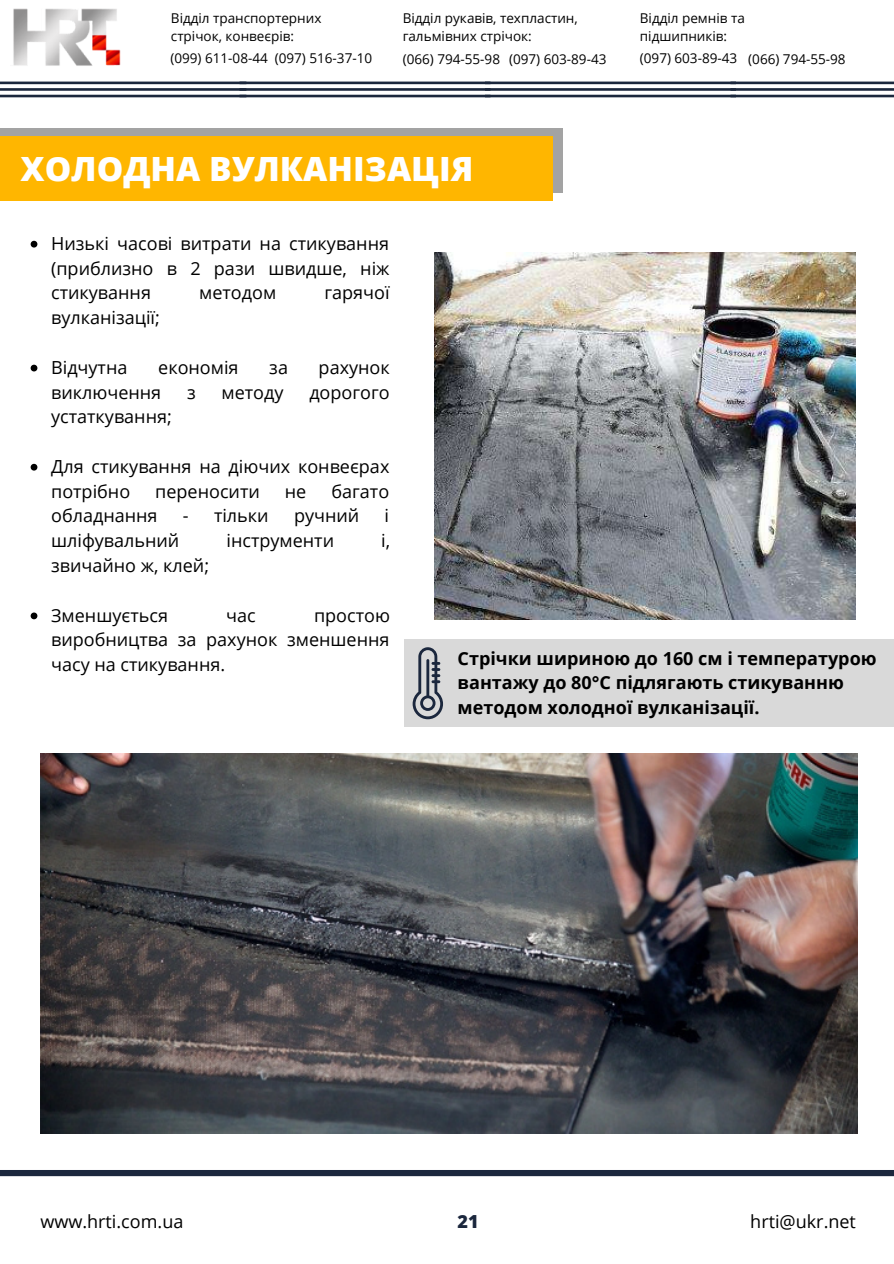
<style>
.page{position:relative;width:894px;height:1264px;background:#fff}
.page>*{position:absolute;margin:0;border:0;box-sizing:border-box;transform-origin:0 0}
.t1{font:800 33.45px "Open Sans";color:#fff}
.t2{font:18px/24.8px "Open Sans";color:#000;text-align:justify}
.t3{font:700 18px/24.8px "Open Sans";color:#000}
.t4{font:800 18px "Open Sans";color:#1b273d}
.t5{font:13.5px/18px "Open Sans";color:#000}
</style>
<div class="page">
<svg style="left:0;top:1170px;width:893px;height:7px;background:#364054"></svg>
<div style="left:0;top:128px;width:562px;height:64px;background:#a3a3a3"></div>
<div style="left:0;top:136px;width:553px;height:64px;background:#ffb600"></div>
<svg style="left:31px;top:241px;width:6px;height:6px"></svg>
<svg style="left:31px;top:365px;width:6px;height:6px"></svg>
<svg style="left:31px;top:464px;width:6px;height:6px"></svg>
<svg style="left:31px;top:612px;width:6px;height:7px"></svg>
<img style="left:40px;top:753px;width:817px;height:380px">
<img style="left:434px;top:252px;width:421px;height:367px">
<div style="left:404px;top:639px;width:489px;height:87px;background:#d9d9d9"></div>
<svg style="left:412px;top:647px;width:31px;height:72px"></svg>
<svg style="left:0;top:82px;width:893px;height:15px"></svg>
<img style="left:13px;top:8px;width:107px;height:58px">
<p class="t5" style="left:171px;top:9px;width:152px">Відділ транспортерних стрічок, конвеєрів:</p>
<p class="t5" style="left:402px;top:9px;width:177px">Відділ рукавів, техпластин,</p>
<p class="t5" style="left:402px;top:27px;width:131px">гальмівних стрічок:</p>
<p class="t5" style="left:639px;top:9px;width:106px">Відділ ремнів та підшипників:</p>
<p class="t5" style="left:170px;top:49px;width:99px">(099) 611-08-44</p>
<p class="t5" style="left:275px;top:49px;width:99px">(097) 516-37-10</p>
<p class="t5" style="left:402px;top:50px;width:99px">(066) 794-55-98</p>
<p class="t5" style="left:509px;top:50px;width:99px">(097) 603-89-43</p>
<p class="t5" style="left:639px;top:49px;width:99px">(097) 603-89-43</p>
<p class="t5" style="left:748px;top:50px;width:99px">(066) 794-55-98</p>
<p class="t1" style="left:20px;top:145px;width:454px">ХОЛОДНА ВУЛКАНІЗАЦІЯ</p>
<p class="t2" style="left:51px;top:230px;width:340px">Низькі часові витрати на стикування (приблизно в 2 рази швидше, ніж стикування</p>
<p class="t2" style="left:199px;top:280px;width:78px">методом</p>
<p class="t2" style="left:324px;top:280px;width:67px">гарячої</p>
<p class="t2" style="left:51px;top:305px;width:110px">вулканізації;</p>
<p class="t2" style="left:51px;top:354px;width:78px">Відчутна</p>
<p class="t2" style="left:158px;top:354px;width:82px">економія</p>
<p class="t2" style="left:269px;top:354px;width:20px">за</p>
<p class="t2" style="left:318px;top:354px;width:73px">рахунок</p>
<p class="t2" style="left:51px;top:379px;width:112px">виключення</p>
<p class="t2" style="left:187px;top:379px;width:10px">з</p>
<p class="t2" style="left:221px;top:379px;width:63px">методу</p>
<p class="t2" style="left:309px;top:379px;width:82px">дорогого</p>
<p class="t2" style="left:51px;top:404px;width:122px">устаткування;</p>
<p class="t2" style="left:51px;top:453px;width:340px">Для стикування на діючих конвеєрах потрібно</p>
<p class="t2" style="left:155px;top:478px;width:106px">переносити</p>
<p class="t2" style="left:285px;top:478px;width:23px">не</p>
<p class="t2" style="left:331px;top:478px;width:59px">багато</p>
<p class="t2" style="left:51px;top:503px;width:108px">обладнання</p>
<p class="t2" style="left:183px;top:503px;width:87px">- тільки</p>
<p class="t2" style="left:294px;top:503px;width:67px">ручний</p>
<p class="t2" style="left:384px;top:503px;width:6px">і</p>
<p class="t2" style="left:51px;top:528px;width:130px">шліфувальний</p>
<p class="t2" style="left:226px;top:528px;width:109px">інструменти</p>
<p class="t2" style="left:381px;top:528px;width:10px">і,</p>
<p class="t2" style="left:51px;top:552px;width:159px">звичайно ж, клей;</p>
<p class="t2" style="left:51px;top:602px;width:118px">Зменшується</p>
<p class="t2" style="left:226px;top:602px;width:31px">час</p>
<p class="t2" style="left:51px;top:602px;width:340px;text-indent:263px">простою виробництва за рахунок зменшення часу на стикування.</p>
<p class="t3" style="left:457px;top:645px;width:420px">Стрічки шириною до 160 см і температурою вантажу до 80°С підлягають стикуванню методом холодної вулканізації.</p>
<p class="t2" style="left:40px;top:1208px;width:144px">www.hrti.com.ua</p>
<p class="t2" style="left:750px;top:1208px;width:107px">hrti@ukr.net</p>
<p class="t4" style="left:457px;top:1209px;width:23px">21</p>
</div>
